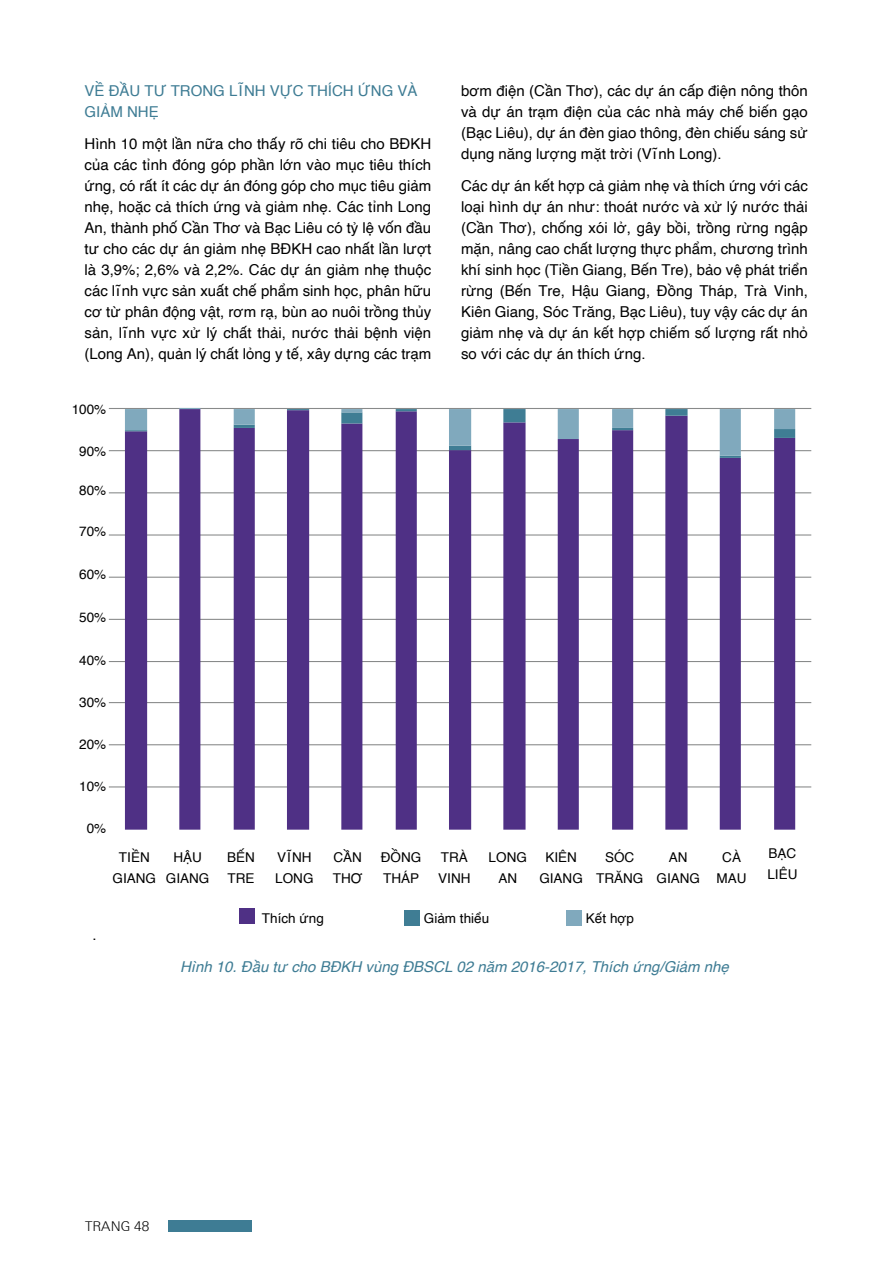
<style>
.page{position:relative;width:893px;height:1263px;background:#fff}
.page>*{position:absolute;margin:0;border:0;box-sizing:border-box;transform-origin:0 0}
.t1{font:15px/21px "Helvetica";color:#000;text-align:justify}
.t2{font:italic 15px "Helvetica";color:#3e7c94}
.t3{font:15px/21px "Helvetica";color:#3e7c94}
.t4{font:13.5px/21px "Helvetica";color:#000;text-align:center}
.t5{font:300 13.5px "Linotype Univers 330";color:#000}
</style>
<div class="page">
<div style="left:168px;top:1220px;width:84px;height:12px;background:#3e7c94"></div>
<hr style="left:109px;top:786px;width:702px;height:1px;background:#888a8a">
<hr style="left:109px;top:744px;width:702px;height:1px;background:#888a8a">
<hr style="left:109px;top:702px;width:702px;height:1px;background:#888a8a">
<hr style="left:109px;top:661px;width:702px;height:1px;background:#888a8a">
<hr style="left:109px;top:619px;width:702px;height:1px;background:#888a8a">
<hr style="left:109px;top:577px;width:702px;height:1px;background:#888a8a">
<hr style="left:109px;top:534px;width:702px;height:1px;background:#888a8a">
<hr style="left:109px;top:492px;width:702px;height:1px;background:#888a8a">
<hr style="left:109px;top:450px;width:702px;height:1px;background:#888a8a">
<hr style="left:109px;top:408px;width:702px;height:1px;background:#888a8a">
<svg style="left:125px;top:458px;width:670px;height:372px"></svg>
<svg style="left:125px;top:408px;width:670px;height:50px"></svg>
<div style="left:404px;top:910px;width:16px;height:15px;background:#3f7d94"></div>
<div style="left:240px;top:908px;width:15px;height:16px;background:#4f3085"></div>
<div style="left:566px;top:910px;width:15px;height:15px;background:#80a9bd"></div>
<p class="t3" style="left:85px;top:81px;width:334px">VỀ ĐẦU TƯ TRONG LĨNH VỰC THÍCH ỨNG VÀ<br>GIẢM NHẸ</p>
<p class="t1" style="left:85px;top:133px;width:348px">Hình 10 một lần nữa cho thấy rõ chi tiêu cho BĐKH của các tỉnh đóng góp phần lớn vào mục tiêu thích ứng, có rất ít các dự án đóng góp cho mục tiêu giảm nhẹ, hoặc cả thích ứng và giảm nhẹ. Các tỉnh Long An, thành phố Cần Thơ và Bạc Liêu có tỷ lệ vốn đầu tư cho các dự án giảm nhẹ BĐKH cao nhất lần lượt là 3,9%; 2,6% và 2,2%. Các dự án giảm nhẹ thuộc các lĩnh vực sản xuất chế phẩm sinh học, phân hữu cơ từ phân động vật, rơm rạ, bùn ao nuôi trồng thủy sản, lĩnh vực xử lý chất thải, nước thải bệnh viện (Long An), quản lý chất lỏng y tế, xây dựng các trạm</p>
<p class="t4" style="left:72px;top:399px;width:36px">100%</p>
<p class="t4" style="left:79px;top:441px;width:29px">90%</p>
<p class="t4" style="left:79px;top:480px;width:29px">80%</p>
<p class="t4" style="left:79px;top:521px;width:29px">70%</p>
<p class="t4" style="left:79px;top:564px;width:29px">60%</p>
<p class="t4" style="left:79px;top:607px;width:29px">50%</p>
<p class="t4" style="left:79px;top:650px;width:29px">40%</p>
<p class="t4" style="left:79px;top:692px;width:29px">30%</p>
<p class="t4" style="left:79px;top:734px;width:29px">20%</p>
<p class="t4" style="left:79px;top:776px;width:29px">10%</p>
<p class="t4" style="left:87px;top:818px;width:21px">0%</p>
<p class="t1" style="left:461px;top:81px;width:348px">bơm điện (Cần Thơ), các dự án cấp điện nông thôn và dự án trạm điện của các nhà máy chế biến gạo (Bạc Liêu), dự án đèn giao thông, đèn chiếu sáng sử dụng năng lượng mặt trời (Vĩnh Long).</p>
<p class="t1" style="left:461px;top:175px;width:348px">Các dự án kết hợp cả giảm nhẹ và thích ứng với các loại hình dự án như: thoát nước và xử lý nước thải (Cần Thơ), chống xói lở, gây bồi, trồng rừng ngập mặn, nâng cao chất lượng thực phẩm, chương trình khí sinh học (Tiền Giang, Bến Tre), bảo vệ phát triển rừng (Bến Tre, Hậu Giang, Đồng Tháp, Trà Vinh, Kiên Giang, Sóc Trăng, Bạc Liêu), tuy vậy các dự án giảm nhẹ và dự án kết hợp chiếm số lượng rất nhỏ so với các dự án thích ứng.</p>
<p class="t1" style="left:92px;top:925px;width:6px">.</p>
<p class="t4" style="left:113px;top:847px;width:45px">TIỀN<br>GIANG</p>
<p class="t4" style="left:166px;top:847px;width:45px">HẬU<br>GIANG</p>
<p class="t4" style="left:227px;top:847px;width:29px;text-align:left">BẾN<br>TRE</p>
<p class="t4" style="left:275px;top:847px;width:40px;text-align:left">VĨNH<br>LONG</p>
<p class="t4" style="left:333px;top:847px;width:31px;text-align:left">CẦN<br>THƠ</p>
<p class="t4" style="left:381px;top:847px;width:42px;text-align:left">ĐỒNG<br>THÁP</p>
<p class="t4" style="left:438px;top:847px;width:34px;text-align:left">TRÀ<br>VINH</p>
<p class="t4" style="left:489px;top:847px;width:40px">LONG<br>AN</p>
<p class="t4" style="left:539px;top:847px;width:45px">KIÊN<br>GIANG</p>
<p class="t4" style="left:596px;top:847px;width:49px">SÓC<br>TRĂNG</p>
<p class="t4" style="left:657px;top:847px;width:45px">AN<br>GIANG</p>
<p class="t4" style="left:717px;top:847px;width:31px">CÀ<br>MAU</p>
<p class="t4" style="left:767px;top:844px;width:32px;text-align:left">BẠC<br>LIÊU</p>
<p class="t4" style="left:262px;top:908px;width:63px">Thích ứng</p>
<p class="t4" style="left:424px;top:908px;width:67px">Giảm thiểu</p>
<p class="t4" style="left:586px;top:908px;width:50px">Kết hợp</p>
<p class="t2" style="left:180px;top:955px;width:550px">Hình 10. Đầu tư cho BĐKH vùng ĐBSCL 02 năm 2016-2017, Thích ứng/Giảm nhẹ</p>
<p class="t5" style="left:85px;top:1218px;width:66px">TRANG 48</p>
</div>
